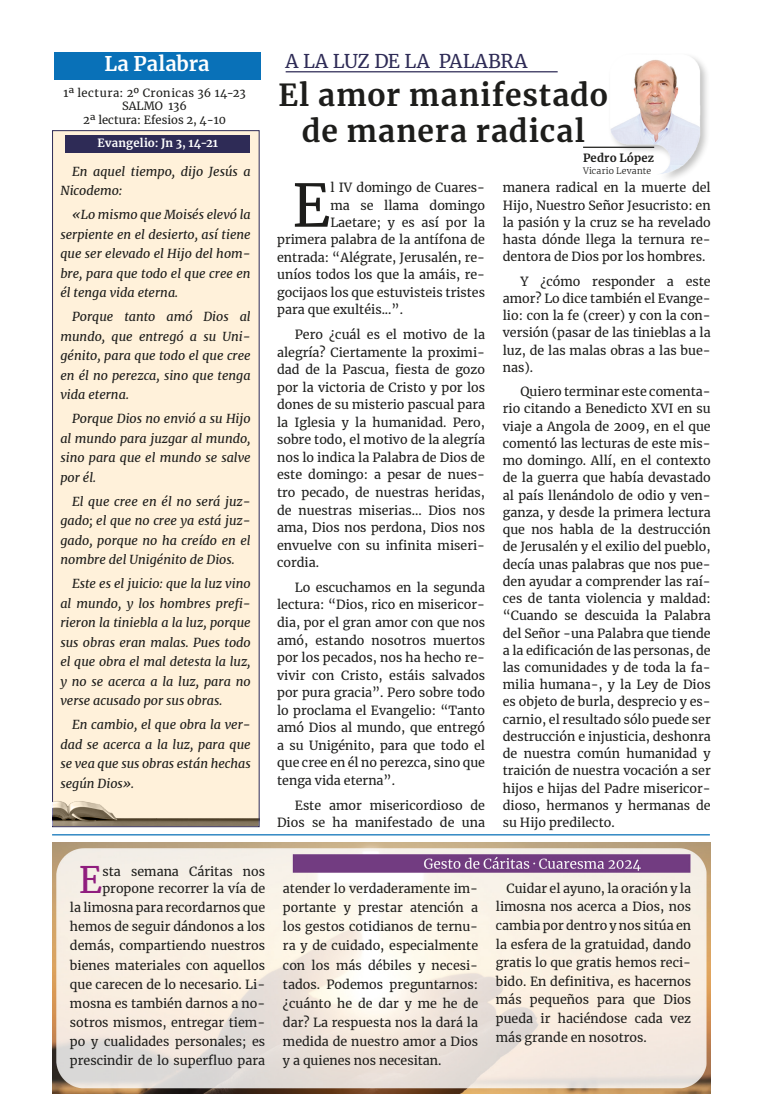
<style>
.page{position:relative;width:762px;height:1117px;background:#fff}
.page>*{position:absolute;margin:0;border:0;box-sizing:border-box;transform-origin:0 0}
.t1{font:58.62px "Merriweather";color:#1d1d1b}
.t2{font:36px "Merriweather";color:#901d7e}
.titular_de_noticia{font:700 30px/36px "Merriweather";letter-spacing:.035em;color:#1d1d1b;text-align:center}
.CARTA_DEL_OBISPO{font:700 20px "Merriweather";letter-spacing:.005em;color:#fff}
.LA_PALABRA{font:18.75px "Merriweather";letter-spacing:.015em;color:#2e2b56}
.t3{font:12.5px/17.2px "Merriweather";color:#1d1d1b;text-align:justify}
.t4{font:italic 12.5px/19.5px "Merriweather";color:#1d1d1b;text-align:justify}
.hoja_dominical{font:11.25px "Merriweather";color:#1d1d1b}
.hoja_dominical-2{font:11.25px "Merriweather";letter-spacing:.04em;color:#1d1d1b}
.Secciones_de_la_Hoja{font:700 11.25px "Merriweather";letter-spacing:.015em;color:#fff}
.escritor_del_evangelio{font:700 11.25px "Merriweather";letter-spacing:.02em;color:#1d1d1b}
.subtitulo_del_comentario{font:300 8.75px "Merriweather";letter-spacing:.02em;color:#1d1d1b}
</style>
<div class="page">
<img style="left:52px;top:842px;width:658px;height:251px">
<hr style="left:52px;top:834px;width:658px;height:1px;background:#0971b8">
<hr style="left:286px;top:71px;width:272px;height:1px;background:#2e2b56">
<hr style="left:583px;top:147px;width:71px;height:1px;background:#1d1d1b">
<img style="left:601px;top:57px;width:106px;height:122px">
<div style="left:52px;top:130px;width:208px;height:696px;background:#fff1da;border:1px solid #2e2b56"></div>
<div style="left:65px;top:135px;width:185px;height:18px;background:#2e2b56"></div>
<img style="left:52px;top:790px;width:207px;height:35px">
<div style="left:54px;top:52px;width:206px;height:27px;background:#0971b8"></div>
<p class="CARTA_DEL_OBISPO" style="left:105px;top:50px;width:107px">La Palabra</p>
<p class="hoja_dominical-2" style="left:63px;top:85px;width:184px">1ª lectura: 2º Cronicas 36 14-23</p>
<p class="hoja_dominical" style="left:122px;top:98px;width:66px">SALMO 136</p>
<p class="hoja_dominical" style="left:83px;top:112px;width:144px">2ª lectura: Efesios 2, 4-10</p>
<p class="Secciones_de_la_Hoja" style="left:98px;top:135px;width:122px">Evangelio: Jn 3, 14-21</p>
<p class="t4" style="left:60px;top:161px;width:192px;text-indent:12px">En aquel tiempo, dijo Jesús a<br>Nicodemo:</p>
<p class="t4" style="left:60px;top:205px;width:192px;text-indent:12px">«Lo mismo que Moisés elevó la serpiente en el desierto, así tiene que ser elevado el Hijo del hom&shy;bre, para que todo el que cree en él tenga vida eterna.</p>
<p class="t4" style="left:60px;top:306px;width:192px;text-indent:12px">Porque tanto amó Dios al mundo, que entregó a su Uni&shy;génito, para que todo el que cree en él no perezca, sino que tenga vida eterna.</p>
<p class="t4" style="left:60px;top:408px;width:192px;text-indent:12px">Porque Dios no envió a su Hijo al mundo para juzgar al mundo, sino para que el mundo se salve por él.</p>
<p class="t4" style="left:60px;top:491px;width:192px;text-indent:12px">El que cree en él no será juz&shy;gado; el que no cree ya está juz&shy;gado, porque no ha creído en el nombre del Unigénito de Dios.</p>
<p class="t4" style="left:60px;top:573px;width:192px;text-indent:12px">Este es el juicio: que la luz vino al mundo, y los hombres prefi&shy;rieron la tiniebla a la luz, porque sus obras eran malas. Pues todo el que obra el mal detesta la luz, y no se acerca a la luz, para no verse acusado por sus obras.</p>
<p class="t4" style="left:60px;top:714px;width:192px;text-indent:12px">En cambio, el que obra la ver&shy;dad se acerca a la luz, para que se vea que sus obras están hechas según Dios».</p>
<p class="LA_PALABRA" style="left:286px;top:48px;width:243px">A LA LUZ DE LA PALABRA</p>
<p class="titular_de_noticia" style="left:278px;top:76px;width:332px">El amor manifestado de manera radical</p>
<p class="t1" style="left:292px;top:165px;width:40px">E</p>
<p class="t3" style="left:330px;top:179px;width:156px">l IV domingo de Cuares-</p>
<p class="t3" style="left:330px;top:196px;width:156px">ma se llama domingo</p>
<p class="t3" style="left:330px;top:213px;width:156px">Laetare; y es así por la</p>
<p class="t3" style="left:277px;top:231px;width:209px">primera palabra de la antífona de</p>
<p class="t3" style="left:277px;top:248px;width:209px">entrada: “Alégrate, Jerusalén, re-</p>
<p class="t3" style="left:277px;top:266px;width:209px">uníos todos los que la amáis, re-</p>
<p class="t3" style="left:277px;top:283px;width:209px">gocijaos los que estuvisteis tristes</p>
<p class="t3" style="left:277px;top:301px;width:127px">para que exultéis...”.</p>
<p class="t3" style="left:277px;top:325px;width:209px;text-indent:18px">Pero ¿cuál es el motivo de la alegría? Ciertamente la proximi&shy;dad de la Pascua, fiesta de gozo por la victoria de Cristo y por los dones de su misterio pascual para la Iglesia y la humanidad. Pero, sobre todo, el motivo de la alegría nos lo indica la Palabra de Dios de este domingo: a pesar de nues&shy;tro pecado, de nuestras heridas, de nuestras miserias... Dios nos ama, Dios nos perdona, Dios nos envuelve con su infinita miseri&shy;cordia.</p>
<p class="t3" style="left:277px;top:578px;width:209px;text-indent:18px">Lo escuchamos en la segunda lectura: “Dios, rico en misericor&shy;dia, por el gran amor con que nos amó, estando nosotros muertos por los pecados, nos ha hecho re&shy;vivir con Cristo, estáis salvados por pura gracia”. Pero sobre todo lo proclama el Evangelio: “Tanto amó Dios al mundo, que entregó a su Unigénito, para que todo el que cree en él no perezca, sino que tenga vida eterna”.</p>
<p class="t3" style="left:277px;top:795px;width:209px;text-align:right">Este amor misericordioso de<br>Dios se ha manifestado de una</p>
<p class="escritor_del_evangelio" style="left:583px;top:150px;width:73px">Pedro López</p>
<p class="subtitulo_del_comentario" style="left:583px;top:165px;width:70px">Vicario Levante</p>
<p class="t3" style="left:503px;top:179px;width:209px">manera radical en la muerte del Hijo, Nuestro Señor Jesucristo: en la pasión y la cruz se ha revelado hasta dónde llega la ternura re&shy;dentora de Dios por los hombres.</p>
<p class="t3" style="left:503px;top:272px;width:209px;text-indent:18px">Y ¿cómo responder a este amor? Lo dice también el Evange&shy;lio: con la fe (creer) y con la con&shy;versión (pasar de las tinieblas a la luz, de las malas obras a las bue&shy;nas).</p>
<p class="t3" style="left:503px;top:382px;width:209px;text-indent:18px">Quiero terminar este comenta&shy;rio citando a Benedicto XVI en su viaje a Angola de 2009, en el que comentó las lecturas de este mis&shy;mo domingo. Allí, en el contexto de la guerra que había devastado al país llenándolo de odio y ven&shy;ganza, y desde la primera lectura que nos habla de la destrucción de Jerusalén y el exilio del pueblo, decía unas palabras que nos pue&shy;den ayudar a comprender las raí&shy;ces de tanta violencia y maldad: “Cuando se descuida la Palabra del Señor -una Palabra que tiende a la edificación de las personas, de las comunidades y de toda la fa&shy;milia humana-, y la Ley de Dios es objeto de burla, desprecio y es&shy;carnio, el resultado sólo puede ser destrucción e injusticia, deshonra de nuestra común humanidad y traición de nuestra vocación a ser hijos e hijas del Padre misericor&shy;dioso, hermanos y hermanas de su Hijo predilecto.</p>
<p class="t2" style="left:79px;top:855px;width:25px">E</p>
<p class="t3" style="left:102px;top:861px;width:164px">sta semana Cáritas nos propone recorrer la vía de</p>
<p class="t3" style="left:70px;top:897px;width:197px;line-height:19px">la limosna para recordarnos que hemos de seguir dándonos a los demás, compartiendo nuestros bienes materiales con aquellos que carecen de lo necesario. Li&shy;mosna es también darnos a no&shy;sotros mismos, entregar tiem&shy;po y cualidades personales; es prescindir de lo superfluo para</p>
<p class="t3" style="left:283px;top:878px;width:197px;line-height:19px">atender lo verdaderamente im&shy;portante y prestar atención a los gestos cotidianos de ternu&shy;ra y de cuidado, especialmente con los más débiles y necesi&shy;tados. Podemos preguntarnos: ¿cuánto he de dar y me he de dar? La respuesta nos la dará la medida de nuestro amor a Dios y a quienes nos necesitan.</p>
<p class="t3" style="left:496px;top:878px;width:197px;line-height:18.6px;text-indent:11px">Cuidar el ayuno, la oración y la limosna nos acerca a Dios, nos cambia por dentro y nos sitúa en la esfera de la gratuidad, dando gratis lo que gratis hemos reci&shy;bido. En definitiva, es hacernos más pequeños para que Dios pueda ir haciéndose cada vez más grande en nosotros.</p>
</div>
